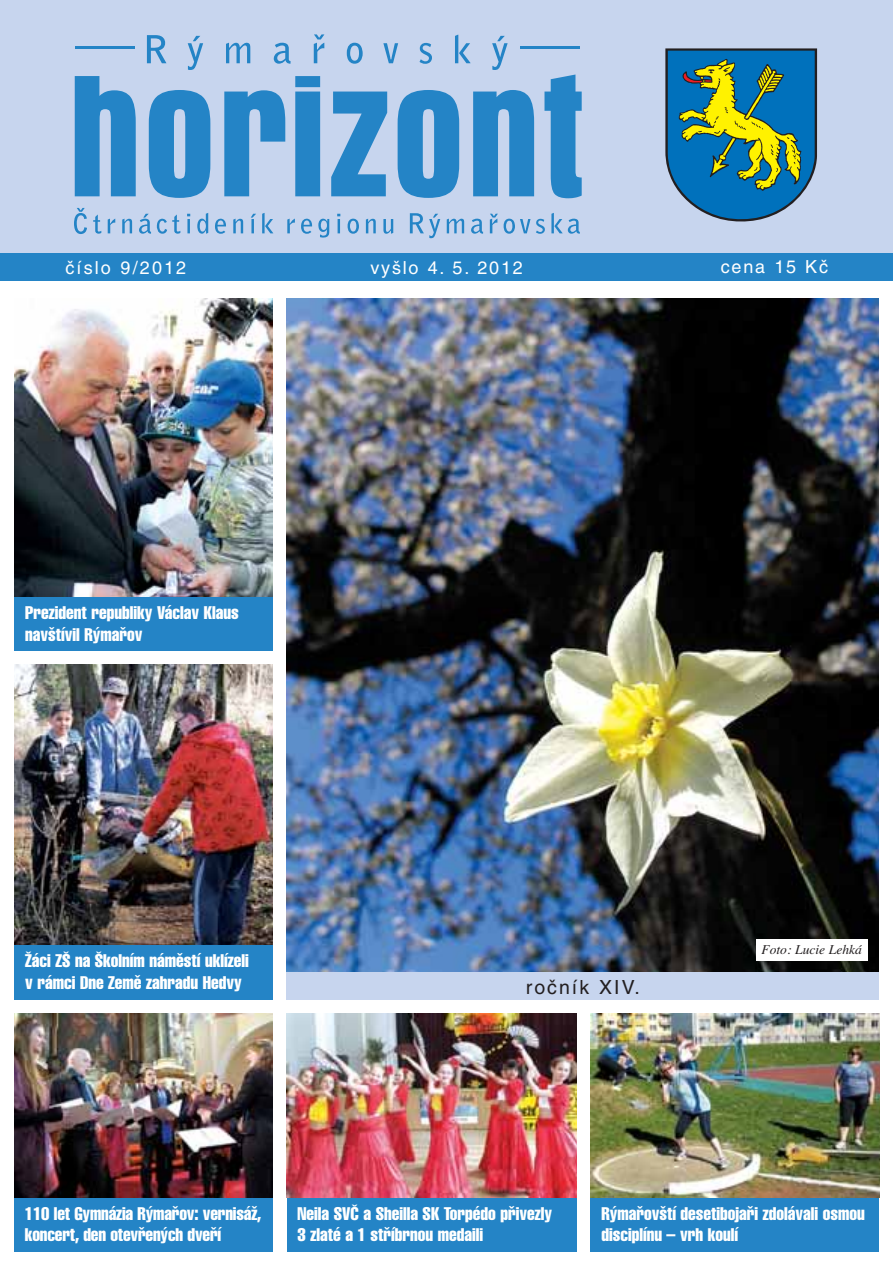
<style>
.page{position:relative;width:893px;height:1267px;background:#fff}
.page>*{position:absolute;margin:0;border:0;box-sizing:border-box;transform-origin:0 0}
.t1{font:19.5px "Helvetica CE";letter-spacing:.105em;color:#231f20}
.t2{font:18px/21.6px "Helvetica Compressed CE";color:#fff}
.t3{font:18px "Helvetica CE";letter-spacing:.1em;color:#fff}
.t4{font:italic 13.5px "Times CE";color:#231f20}
</style>
<div class="page">
<img style="left:287px;top:298px;width:591px;height:675px">
<div style="left:0;top:0;width:893px;height:280px;background:#c7d5ee"></div>
<svg style="left:665px;top:48px;width:152px;height:174px;background:#43868d"></svg>
<svg style="left:75px;top:76px;width:61px;height:120px"></svg>
<svg style="left:149px;top:90px;width:61px;height:108px"></svg>
<svg style="left:224px;top:90px;width:61px;height:106px"></svg>
<svg style="left:295px;top:76px;width:25px;height:120px;background:#2b87c7"></svg>
<svg style="left:331px;top:92px;width:56px;height:104px"></svg>
<svg style="left:397px;top:90px;width:62px;height:108px"></svg>
<svg style="left:473px;top:90px;width:61px;height:106px"></svg>
<svg style="left:544px;top:75px;width:37px;height:123px"></svg>
<hr style="left:75px;top:47px;width:59px;height:2px;background:#2484c6">
<hr style="left:520px;top:47px;width:60px;height:2px;background:#2484c6">
<div style="left:0;top:253px;width:893px;height:27px;background:#2484c6"></div>
<svg style="left:147px;top:34px;width:360px;height:36px"></svg>
<svg style="left:93px;top:215px;width:8px;height:19px"></svg>
<svg style="left:108px;top:219px;width:7px;height:14px"></svg>
<svg style="left:122px;top:219px;width:10px;height:14px"></svg>
<svg style="left:139px;top:214px;width:12px;height:20px"></svg>
<svg style="left:157px;top:215px;width:23px;height:19px"></svg>
<hr style="left:187px;top:219px;width:3px;height:14px;background:#2484c6">
<svg style="left:197px;top:213px;width:11px;height:21px"></svg>
<svg style="left:215px;top:219px;width:11px;height:15px"></svg>
<svg style="left:233px;top:219px;width:10px;height:14px"></svg>
<svg style="left:251px;top:214px;width:5px;height:19px"></svg>
<svg style="left:262px;top:213px;width:11px;height:20px"></svg>
<svg style="left:287px;top:219px;width:8px;height:14px"></svg>
<svg style="left:301px;top:219px;width:11px;height:15px"></svg>
<svg style="left:318px;top:219px;width:11px;height:19px"></svg>
<hr style="left:337px;top:219px;width:3px;height:14px;background:#2484c6">
<svg style="left:347px;top:219px;width:12px;height:15px"></svg>
<svg style="left:366px;top:219px;width:10px;height:14px"></svg>
<svg style="left:383px;top:219px;width:10px;height:15px"></svg>
<svg style="left:410px;top:213px;width:30px;height:25px"></svg>
<svg style="left:447px;top:219px;width:17px;height:14px"></svg>
<svg style="left:471px;top:219px;width:12px;height:15px"></svg>
<svg style="left:536px;top:219px;width:9px;height:15px"></svg>
<svg style="left:551px;top:213px;width:11px;height:20px"></svg>
<svg style="left:568px;top:219px;width:12px;height:15px"></svg>
<svg style="left:74px;top:208px;width:13px;height:26px"></svg>
<svg style="left:490px;top:214px;width:40px;height:20px"></svg>
<img style="left:14px;top:298px;width:258px;height:299px">
<img style="left:14px;top:664px;width:258px;height:282px">
<img style="left:14px;top:1013px;width:258px;height:185px">
<img style="left:287px;top:1013px;width:289px;height:185px">
<div style="left:14px;top:946px;width:258px;height:54px;background:#2484c6"></div>
<div style="left:14px;top:597px;width:258px;height:54px;background:#2484c6"></div>
<div style="left:287px;top:1198px;width:289px;height:53px;background:#2484c6"></div>
<div style="left:14px;top:1198px;width:258px;height:53px;background:#2484c6"></div>
<div style="left:590px;top:1198px;width:289px;height:53px;background:#2484c6"></div>
<div style="left:287px;top:973px;width:592px;height:27px;background:#c7d5ee"></div>
<img style="left:591px;top:1013px;width:288px;height:185px">
<div style="left:756px;top:939px;width:111px;height:22px;background:#fff"></div>
<p class="t3" style="left:65px;top:257px;width:122px">číslo 9/2012</p>
<p class="t3" style="left:370px;top:257px;width:154px">vyšlo 4. 5. 2012</p>
<p class="t3" style="left:721px;top:256px;width:109px">cena 15 Kč</p>
<p class="t2" style="left:25px;top:603px;width:215px">Prezident republiky Václav Klaus nav‰tívil R˘mafiov</p>
<p class="t2" style="left:25px;top:951px;width:225px">Îáci Z· na ·kolním námûstí uklízeli v rámci Dne Zemû zahradu Hedvy</p>
<p class="t1" style="left:526px;top:976px;width:116px">ročník XIV.</p>
<p class="t4" style="left:761px;top:945px;width:102px">Foto: Lucie Lehká</p>
<p class="t2" style="left:297px;top:1203px;width:256px">Neila SVâ a Sheilla SK Torpédo pfiivezly<br>3 zlaté a 1 stfiíbrnou medaili</p>
<p class="t2" style="left:25px;top:1203px;width:238px">110 let Gymnázia R˘mafiov: vernisáÏ, koncert, den otevfien˘ch dvefií</p>
<p class="t2" style="left:601px;top:1203px;width:265px">R˘mafiov‰tí desetibojafii zdolávali osmou disciplínu – vrh koulí</p>
</div>
